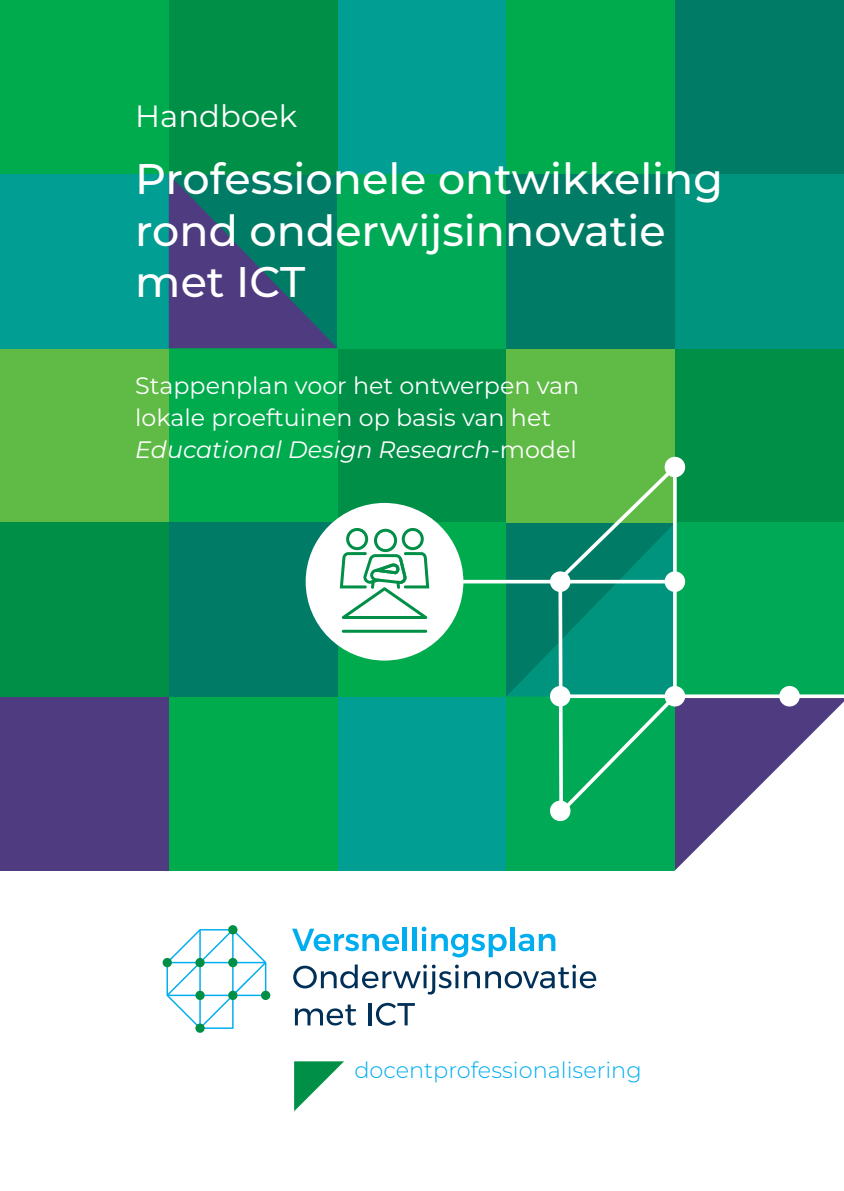
<style>
.page{position:relative;width:844px;height:1191px;background:#fff}
.page>*{position:absolute;margin:0;border:0;box-sizing:border-box;transform-origin:0 0}
.t1{font:500 42.88px/51.4px "Montserrat";color:#fff}
.t2{font:30.8px "Montserrat";color:#fff}
.t3{font:23.8px/32px "Montserrat";color:#fff}
.t4{font:300 22.4px "Montserrat";color:#00aeef}
.s1{font-style:italic}
</style>
<div class="page">
<div style="left:0;top:0;width:169px;height:174px;background:#00ab4d"></div>
<div style="left:0;top:348px;width:169px;height:174px;background:#60bb46"></div>
<div style="left:0;top:696px;width:169px;height:174px;background:#4f3b80"></div>
<div style="left:0;top:174px;width:169px;height:174px;background:#009e93"></div>
<div style="left:0;top:522px;width:169px;height:174px;background:#008f46"></div>
<div style="left:337px;top:0;width:169px;height:174px;background:#009e93"></div>
<div style="left:337px;top:348px;width:169px;height:174px;background:#008f46"></div>
<div style="left:337px;top:696px;width:169px;height:174px;background:#009e93"></div>
<div style="left:337px;top:174px;width:169px;height:174px;background:#00a956"></div>
<div style="left:337px;top:522px;width:169px;height:174px;background:#00ab4d"></div>
<div style="left:675px;top:0;width:168px;height:174px;background:#007c66"></div>
<div style="left:675px;top:348px;width:168px;height:174px;background:#008f46"></div>
<div style="left:675px;top:174px;width:168px;height:174px;background:#00937d"></div>
<div style="left:675px;top:522px;width:168px;height:174px;background:#00a956"></div>
<div style="left:169px;top:0;width:168px;height:174px;background:#008f46"></div>
<div style="left:169px;top:348px;width:168px;height:174px;background:#00ab4d"></div>
<div style="left:169px;top:696px;width:168px;height:174px;background:#00ab4d"></div>
<svg style="left:169px;top:174px;width:168px;height:174px;background:#285a73"></svg>
<div style="left:169px;top:522px;width:168px;height:174px;background:#007c66"></div>
<div style="left:506px;top:0;width:169px;height:174px;background:#00ab4d"></div>
<div style="left:506px;top:348px;width:169px;height:174px;background:#60bb46"></div>
<div style="left:506px;top:696px;width:169px;height:174px;background:#00a956"></div>
<div style="left:506px;top:174px;width:169px;height:174px;background:#007c66"></div>
<svg style="left:442px;top:458px;width:235px;height:363px"></svg>
<svg style="left:570px;top:694px;width:273px;height:4px"></svg>
<div style="left:664px;top:571px;width:21px;height:21px;background:#fff;border-radius:50%"></div>
<div style="left:550px;top:571px;width:20px;height:21px;background:#fff;border-radius:50%"></div>
<div style="left:664px;top:457px;width:21px;height:20px;background:#fff;border-radius:50%"></div>
<div style="left:550px;top:686px;width:20px;height:20px;background:#fff;border-radius:50%"></div>
<div style="left:550px;top:800px;width:20px;height:21px;background:#fff;border-radius:50%"></div>
<div style="left:664px;top:686px;width:21px;height:20px;background:#fff;border-radius:50%"></div>
<div style="left:779px;top:686px;width:20px;height:20px;background:#fff;border-radius:50%"></div>
<svg style="left:294px;top:1061px;width:50px;height:50px"></svg>
<svg style="left:166px;top:929px;width:100px;height:100px"></svg>
<div style="left:195px;top:958px;width:10px;height:9px;background:#008f46;border-radius:50%"></div>
<div style="left:162px;top:958px;width:10px;height:9px;background:#008f46;border-radius:50%"></div>
<div style="left:228px;top:958px;width:9px;height:9px;background:#008f46;border-radius:50%"></div>
<div style="left:228px;top:925px;width:9px;height:9px;background:#008f46;border-radius:50%"></div>
<div style="left:195px;top:990px;width:10px;height:10px;background:#008f46;border-radius:50%"></div>
<div style="left:195px;top:1023px;width:10px;height:9px;background:#008f46;border-radius:50%"></div>
<div style="left:228px;top:990px;width:9px;height:10px;background:#008f46;border-radius:50%"></div>
<div style="left:261px;top:990px;width:9px;height:10px;background:#008f46;border-radius:50%"></div>
<svg style="left:292px;top:928px;width:107px;height:23px"></svg>
<div style="left:402px;top:927px;width:5px;height:24px;background:#00aeef"></div>
<hr style="left:412px;top:927px;width:4px;height:24px;background:#00aeef">
<svg style="left:421px;top:926px;width:85px;height:31px"></svg>
<hr style="left:510px;top:927px;width:4px;height:24px;background:#00aeef">
<svg style="left:518px;top:933px;width:37px;height:18px"></svg>
<svg style="left:293px;top:964px;width:165px;height:30px"></svg>
<svg style="left:464px;top:964px;width:132px;height:24px"></svg>
<svg style="left:295px;top:1004px;width:61px;height:21px"></svg>
<hr style="left:368px;top:1003px;width:3px;height:22px;background:#003058">
<svg style="left:376px;top:1002px;width:39px;height:23px"></svg>
<div style="left:305px;top:503px;width:158px;height:157px;background:#fff;border-radius:50%"></div>
<svg style="left:340px;top:528px;width:89px;height:91px"></svg>
<hr style="left:342px;top:630px;width:85px;height:3px;background:#008f46">
<svg style="left:601px;top:701px;width:242px;height:170px"></svg>
<p class="t2" style="left:135px;top:94px;width:163px">Handboek</p>
<h1 class="t1" style="left:135px;top:152px;width:589px">Professionele ontwikkeling rond onderwijsinnovatie met ICT</h1>
<p class="t3" style="left:135px;top:369px;width:445px">Stappenplan voor het ontwerpen van lokale proeftuinen op basis van het<br><span class="s1">Educational Design Research</span>-model</p>
<p class="t4" style="left:354px;top:1054px;width:289px">docentprofessionalisering</p>
</div>
